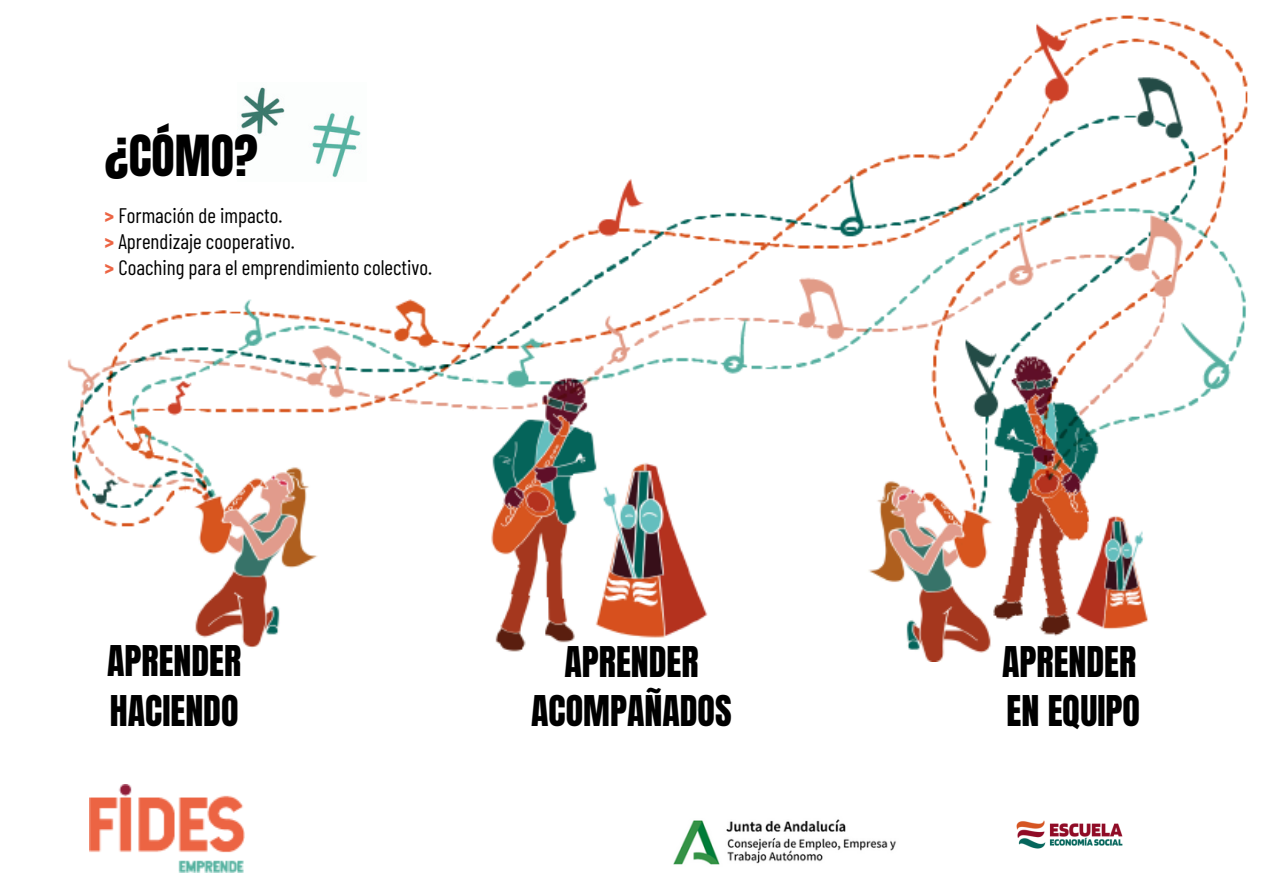
<style>
.page{position:relative;width:1263px;height:894px;background:#fff}
.page>*{position:absolute;margin:0;border:0;box-sizing:border-box;transform-origin:0 0}
.t1{font:48.15px "Anton";color:#000}
.t2{font:36px/49.5px "Anton";color:#000}
.t3{font:21px "Barlow Condensed";color:#000}
.s1{font-weight:700;color:#ec6443}
</style>
<div class="page">
<img style="left:67px;top:15px;width:1181px;height:646px">
<img style="left:238px;top:82px;width:128px;height:99px">
<img style="left:89px;top:784px;width:156px;height:88px">
<img style="left:673px;top:819px;width:223px;height:46px">
<img style="left:1016px;top:820px;width:107px;height:29px">
<p class="t1" style="left:105px;top:121px;width:154px">¿CÓMO?</p>
<p class="t3" style="left:105px;top:202px;width:179px"><span class="s1">&gt;</span> Formación de impacto.</p>
<h1 class="t3" style="left:105px;top:227px;width:191px"><span class="s1">&gt;</span> Aprendizaje cooperativo.</h1>
<p class="t3" style="left:105px;top:253px;width:329px"><span class="s1">&gt;</span> Coaching para el emprendimiento colectivo.</p>
<p class="t2" style="left:107px;top:636px;width:136px">APRENDER<br>HACIENDO</p>
<p class="t2" style="left:531px;top:637px;width:202px;text-align:center">APRENDER<br>ACOMPAÑADOS</p>
<h2 class="t2" style="left:1002px;top:637px;width:140px">APRENDER<br>EN EQUIPO</h2>
</div>
